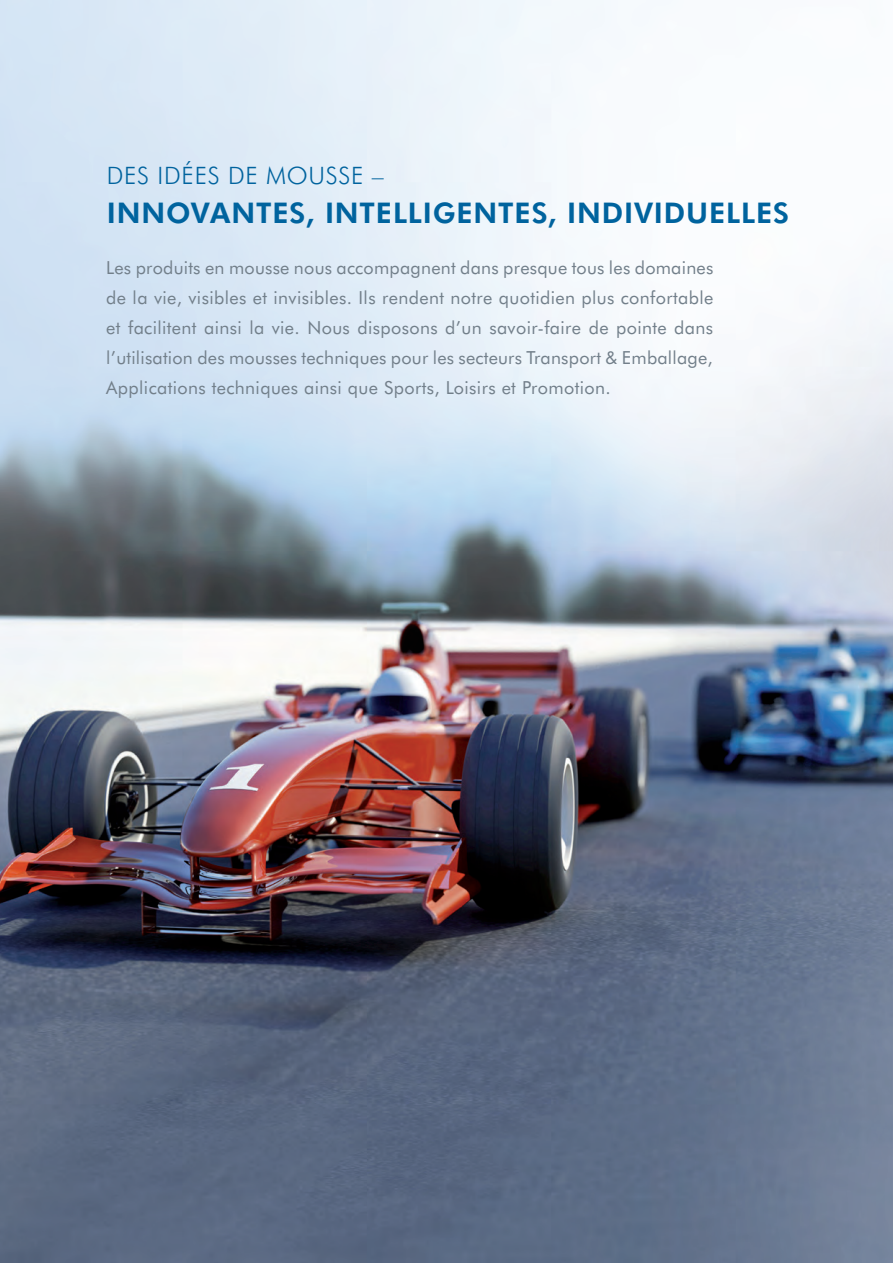
<style>
.page{position:relative;width:893px;height:1263px;background:#fff}
.page>*{position:absolute;margin:0;border:0;box-sizing:border-box;transform-origin:0 0}
.t1{font:800 28.5px "Futura BT";letter-spacing:.03em;color:#00639e}
.t2{font:300 24px "Futura BT";letter-spacing:.03em;color:#00639e}
.t3{font:18px/30px "Futura BT";letter-spacing:.02em;color:#727f8a;text-align:justify}
</style>
<div class="page">
<img style="left:0;top:0;width:893px;height:1263px">
<h2 class="t2" style="left:107px;top:161px;width:279px">DES IDÉES DE MOUSSE –</h2>
<h1 class="t1" style="left:107px;top:195px;width:684px">INNOVANTES, INTELLIGENTES, INDIVIDUELLES</h1>
<p class="t3" style="left:106px;top:252px;width:609px">Les produits en mousse nous accompagnent dans presque tous les domaines de la vie, visibles et invisibles. Ils rendent notre quotidien plus confortable et facilitent ainsi la vie. Nous disposons d’un savoir-faire de pointe dans l’utilisation des mousses techniques pour les secteurs Transport &amp; Emballage, Applications techniques ainsi que Sports, Loisirs et Promotion.</p>
</div>
